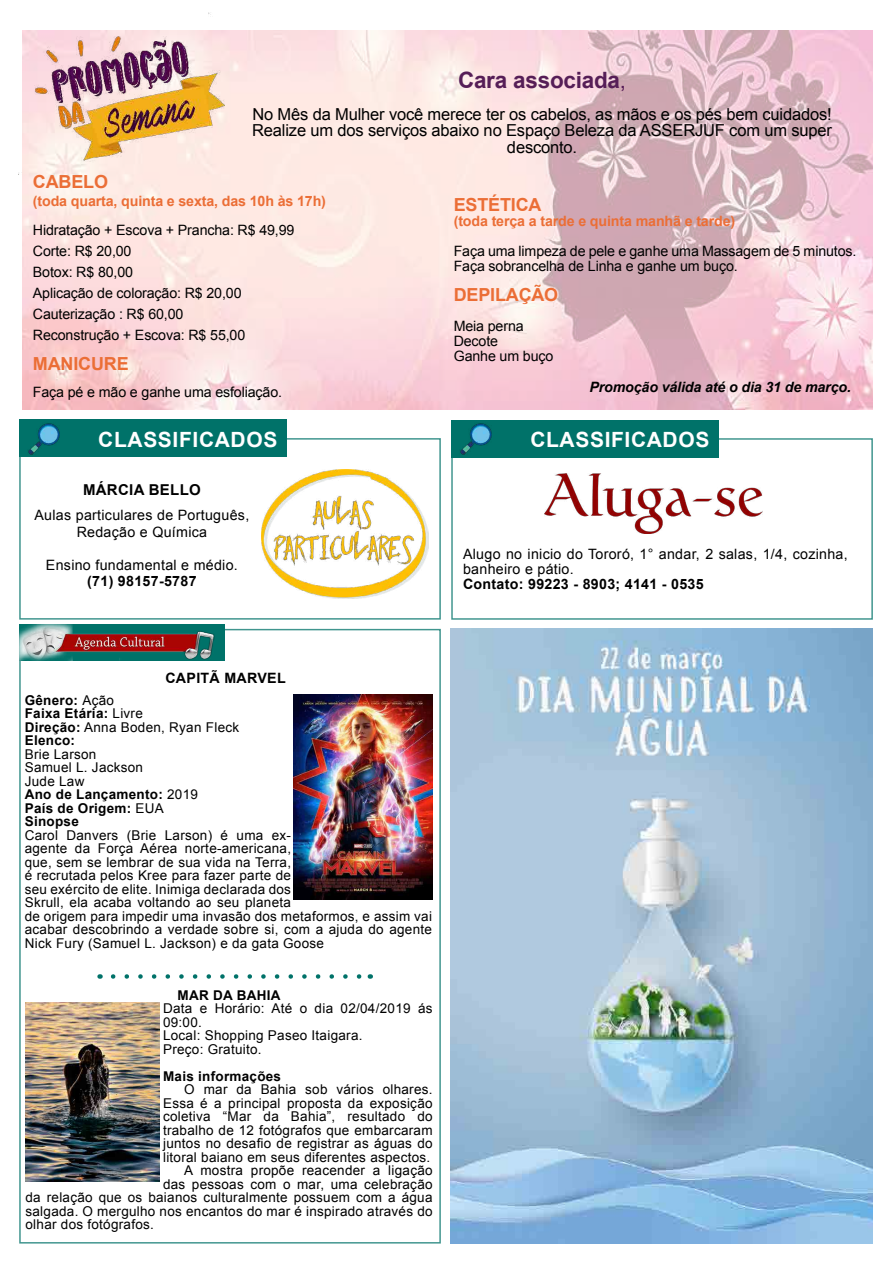
<style>
.page{position:relative;width:893px;height:1263px;background:#fff}
.page>*{position:absolute;margin:0;border:0;box-sizing:border-box;transform-origin:0 0}
.t1{font:700 22.5px "Arial";letter-spacing:-.01em;color:#561e57}
.t2{font:700 21px "Arial";letter-spacing:.03em;color:#fff}
.t3{font:700 18px "Arial";letter-spacing:-.01em;color:#eb6e36}
.t4{font:16.5px/16.5px "Arial";letter-spacing:-.01em;color:#000;text-align:center}
.t5{font:700 15px "Arial";letter-spacing:.02em;color:#000}
.t6{font:14.25px/21px "Arial";letter-spacing:-.01em;color:#000}
.t7{font:14.25px/15px "Arial";letter-spacing:.02em;color:#000}
.t8{font:700 14.25px "Arial";letter-spacing:-.01em;color:#eb6e36}
.t9{font:700 14.25px "Arial";letter-spacing:.02em;color:#000}
.t10{font:italic 700 14.25px "Arial";letter-spacing:-.01em;color:#000}
.t11{font:13.5px/13.5px "Arial";letter-spacing:.02em;color:#000}
.t12{font:700 13.5px/13.5px "Arial";letter-spacing:.02em;color:#000}
.s1{font-weight:400}
.s2{font-weight:700}
</style>
<div class="page">
<div style="left:451px;top:420px;width:268px;height:37px;background:#007269"></div>
<img style="left:460px;top:423px;width:32px;height:32px">
<img style="left:22px;top:30px;width:851px;height:379px">
<img style="left:22px;top:13px;width:203px;height:161px">
<img style="left:544px;top:473px;width:218px;height:61px">
<img style="left:451px;top:629px;width:422px;height:614px">
<div style="left:19px;top:420px;width:268px;height:37px;background:#007269"></div>
<img style="left:28px;top:423px;width:32px;height:32px">
<div style="left:19px;top:625px;width:206px;height:36px;background:#007269"></div>
<img style="left:19px;top:624px;width:196px;height:36px">
<img style="left:261px;top:470px;width:167px;height:129px">
<img style="left:26px;top:1003px;width:134px;height:178px">
<svg style="left:113px;top:974px;width:249px;height:5px"></svg>
<img style="left:294px;top:694px;width:139px;height:206px">
<h1 class="t1" style="left:458px;top:65px;width:170px">Cara associada<span class="s1">,</span></h1>
<p class="t4" style="left:252px;top:106px;width:581px">No Mês da Mulher você merece ter os cabelos, as mãos e os pés bem cuidados!<br>Realize um dos serviços abaixo no Espaço Beleza da ASSERJUF com um super desconto.</p>
<h3 class="t3" style="left:33px;top:170px;width:77px">CABELO</h3>
<p class="t8" style="left:33px;top:192px;width:295px">(toda quarta, quinta e sexta, das 10h às 17h)</p>
<p class="t6" style="left:33px;top:219px;width:263px">Hidratação + Escova + Prancha: R$ 49,99<br>Corte: R$ 20,00<br>Botox: R$ 80,00<br>Aplicação de coloração: R$ 20,00<br>Cauterização : R$ 60,00<br>Reconstrução + Escova: R$ 55,00</p>
<h3 class="t3" style="left:33px;top:351px;width:97px">MANICURE</h3>
<p class="t6" style="left:33px;top:381px;width:251px">Faça pé e mão e ganhe uma esfoliação.</p>
<h2 class="t2" style="left:98px;top:426px;width:181px">CLASSIFICADOS</h2>
<p class="t5" style="left:83px;top:479px;width:119px">MÁRCIA BELLO</p>
<p class="t7" style="left:35px;top:507px;width:216px;line-height:16.5px;text-align:center">Aulas particulares de Português,<br>Redação e Química</p>
<p class="t7" style="left:46px;top:557px;width:193px">Ensino fundamental e médio.</p>
<p class="t9" style="left:87px;top:571px;width:111px">(71) 98157-5787</p>
<h3 class="t3" style="left:454px;top:193px;width:89px">ESTÉTICA</h3>
<p class="t8" style="left:454px;top:212px;width:283px">(toda terça a tarde e quinta manhã e tarde)</p>
<p class="t6" style="left:454px;top:244px;width:404px;line-height:15px">Faça uma limpeza de pele e ganhe uma Massagem de 5 minutos.<br>Faça sobrancelha de Linha e ganhe um buço.</p>
<h3 class="t3" style="left:454px;top:283px;width:106px">DEPILAÇÃO</h3>
<p class="t6" style="left:454px;top:319px;width:101px;line-height:15px">Meia perna<br>Decote<br>Ganhe um buço</p>
<p class="t10" style="left:589px;top:378px;width:263px">Promoção válida até o dia 31 de março.</p>
<h2 class="t2" style="left:530px;top:426px;width:181px">CLASSIFICADOS</h2>
<p class="t7" style="left:463px;top:546px;width:386px">Alugo no inicio do Tororó, 1° andar, 2 salas, 1/4, cozinha, banheiro e pátio.</p>
<p class="t9" style="left:463px;top:574px;width:242px">Contato: 99223 - 8903; 4141 - 0535</p>
<p class="t9" style="left:165px;top:668px;width:122px">CAPITÃ MARVEL</p>
<p class="t12" style="left:25px;top:694px;width:216px">Gênero: <span class="s1">Ação<br></span>Faixa Etária: <span class="s1">Livre<br></span>Direção: <span class="s1">Anna Boden, Ryan Fleck<br></span>Elenco:</p>
<p class="t11" style="left:25px;top:747px;width:175px">Brie Larson<br>Samuel L. Jackson<br>Jude Law<br><span class="s2">Ano de Lançamento:</span> 2019<br><span class="s2">País de Origem:</span> EUA<br><span class="s2">Sinopse</span></p>
<p class="t11" style="left:25px;top:828px;width:409px">Carol Danvers (Brie Larson) é uma ex-<br>agente da Força Aérea norte-americana,<br>que, sem se lembrar de sua vida na Terra,<br>é recrutada pelos Kree para fazer parte de<br>seu exército de elite. Inimiga declarada dos<br>Skrull, ela acaba voltando ao seu planeta<br>de origem para impedir uma invasão dos metaformos, e assim vai acabar descobrindo a verdade sobre si, com a ajuda do agente Nick Fury (Samuel L. Jackson) e da gata Goose</p>
<p class="t12" style="left:178px;top:988px;width:104px">MAR DA BAHIA</p>
<p class="t11" style="left:163px;top:1002px;width:271px">Data e Horário: Até o dia 02/04/2019 ás<br>09:00.<br>Local: Shopping Paseo Itaigara.<br>Preço: Gratuito.</p>
<p class="t12" style="left:163px;top:1069px;width:120px">Mais informações</p>
<p class="t11" style="left:184px;top:1083px;width:250px">O mar da Bahia sob vários olhares.</p>
<p class="t11" style="left:163px;top:1096px;width:271px">Essa é a principal proposta da exposição</p>
<p class="t11" style="left:163px;top:1110px;width:271px">coletiva “Mar da Bahia”, resultado do</p>
<p class="t11" style="left:163px;top:1123px;width:271px">trabalho de 12 fotógrafos que embarcaram</p>
<p class="t11" style="left:163px;top:1137px;width:271px">juntos no desafio de registrar as águas do</p>
<p class="t11" style="left:163px;top:1150px;width:269px">litoral baiano em seus diferentes aspectos.</p>
<p class="t11" style="left:184px;top:1164px;width:250px">A mostra propõe reacender a ligação</p>
<p class="t11" style="left:163px;top:1177px;width:271px">das pessoas com o mar, uma celebração</p>
<p class="t11" style="left:26px;top:1191px;width:409px">da relação que os baianos culturalmente possuem com a água</p>
<p class="t11" style="left:26px;top:1204px;width:409px">salgada. O mergulho nos encantos do mar é inspirado através do</p>
<p class="t11" style="left:26px;top:1218px;width:130px">olhar dos fotógrafos.</p>
</div>
